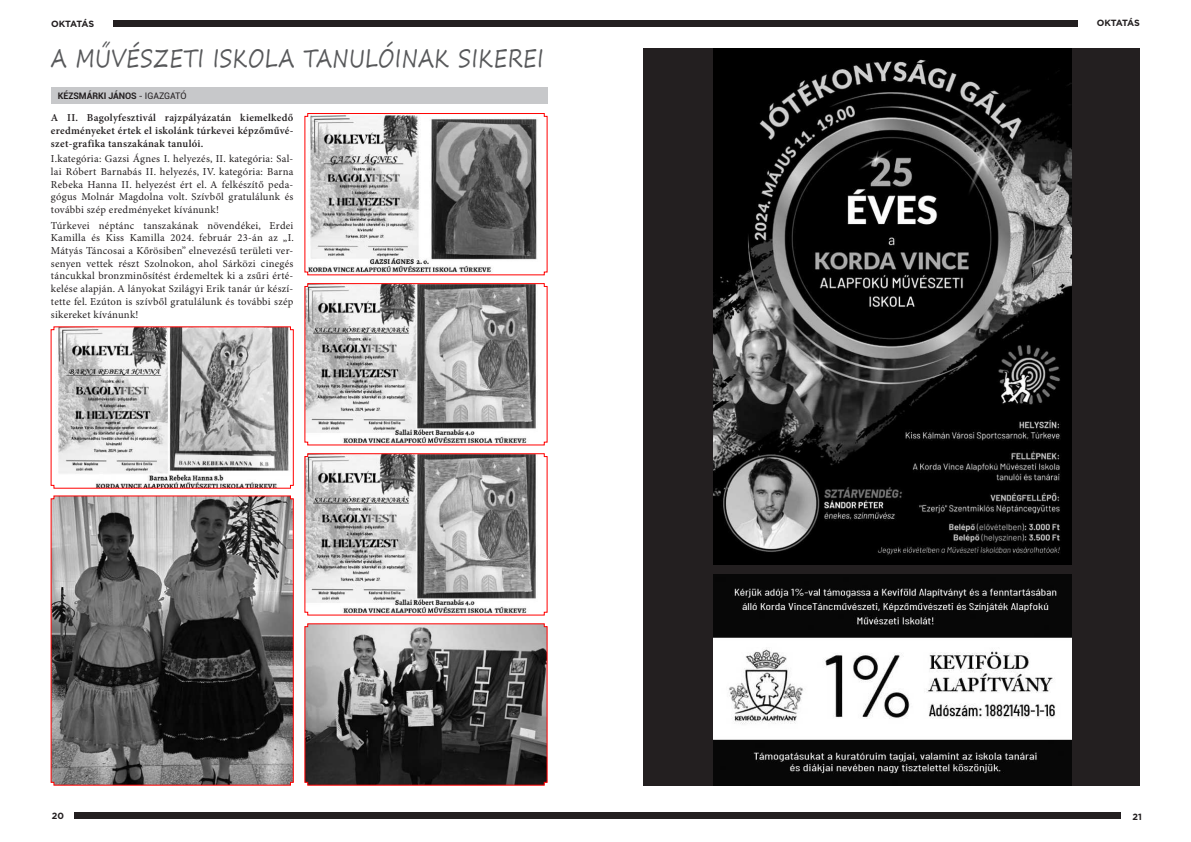
<style>
.page{position:relative;width:1191px;height:842px;background:#fff}
.page>*{position:absolute;margin:0;border:0;box-sizing:border-box;transform-origin:0 0}
.t1{font:25px "Segoe Print";letter-spacing:.025em;color:#57585a;scale:.8 1}
.t2{font:10.6px/12.7px "Minion Pro";letter-spacing:.025em;color:#231f20;text-align:justify}
.t3{font:600 10.6px/12.7px "Minion Pro";letter-spacing:.025em;color:#231f20;text-align:justify}
.t4{font:700 9px "Roboto";letter-spacing:-.01em;color:#231f20}
.t5{font:700 9px "Gotham";letter-spacing:-.05em;color:#231f20}
.t6{font:700 9px "Gotham";letter-spacing:-.01em;color:#231f20}
.s1{font-weight:400}
</style>
<div class="page">
<div style="left:74px;top:812px;width:521px;height:7px;background:#231f20"></div>
<div style="left:595px;top:812px;width:525px;height:7px;background:#231f20"></div>
<div style="left:643px;top:48px;width:497px;height:737px;background:#231f20"></div>
<img style="left:713px;top:574px;width:358px;height:211px">
<div style="left:113px;top:20px;width:964px;height:6px;background:#231f20"></div>
<img style="left:713px;top:48px;width:358px;height:516px">
<div style="left:51px;top:88px;width:496px;height:16px;background:#c7c8ca"></div>
<svg style="left:51px;top:496px;width:242px;height:289px;background:#636161"></svg>
<svg style="left:305px;top:623px;width:242px;height:162px;background:#605d5d"></svg>
<svg style="left:51px;top:327px;width:242px;height:161px"></svg>
<svg style="left:305px;top:283px;width:242px;height:162px"></svg>
<svg style="left:305px;top:453px;width:242px;height:162px"></svg>
<svg style="left:305px;top:113px;width:242px;height:162px"></svg>
<img style="left:713px;top:644px;width:358px;height:89px">
<p class="t5" style="left:51px;top:18px;width:45px">OKTATÁS</p>
<p class="t5" style="left:1096px;top:18px;width:45px">OKTATÁS</p>
<h1 class="t1" style="left:51px;top:36px;width:617px">A MŰVÉSZETI ISKOLA TANULÓINAK SIKEREI</h1>
<p class="t4" style="left:58px;top:91px;width:130px">KÉZSMÁRKI JÁNOS <span class="s1">- IGAZGATÓ</span></p>
<p class="t3" style="left:51px;top:112px;width:244px">A II. Bagolyfesztivál rajzpályázatán kiemelkedő eredményeket értek el iskolánk túrkevei képzőművé&shy;szet-grafika tanszakának tanulói.</p>
<p class="t2" style="left:51px;top:153px;width:244px">I.kategória: Gazsi Ágnes I. helyezés, II. kategória: Sal&shy;lai Róbert Barnabás II. helyezés, IV. kategória: Barna Rebeka Hanna II. helyezést ért el. A felkészítő peda&shy;gógus Molnár Magdolna volt. Szívből gratulálunk és további szép eredményeket kívánunk!</p>
<p class="t2" style="left:51px;top:219px;width:244px">Túrkevei néptánc tanszakának növendékei, Erdei Kamilla és Kiss Kamilla 2024. február 23-án az „I.<br>Mátyás Táncosai a Kőrösiben” elnevezésű területi ver&shy;senyen vettek részt Szolnokon, ahol Sárközi cinegés táncukkal bronzminősítést érdemeltek ki a zsűri érté&shy;kelése alapján. A lányokat Szilágyi Erik tanár úr készí&shy;tette fel. Ezúton is szívből gratulálunk és további szép sikereket kívánunk!</p>
<p class="t6" style="left:52px;top:811px;width:14px">20</p>
<p class="t6" style="left:1132px;top:811px;width:11px">21</p>
</div>
